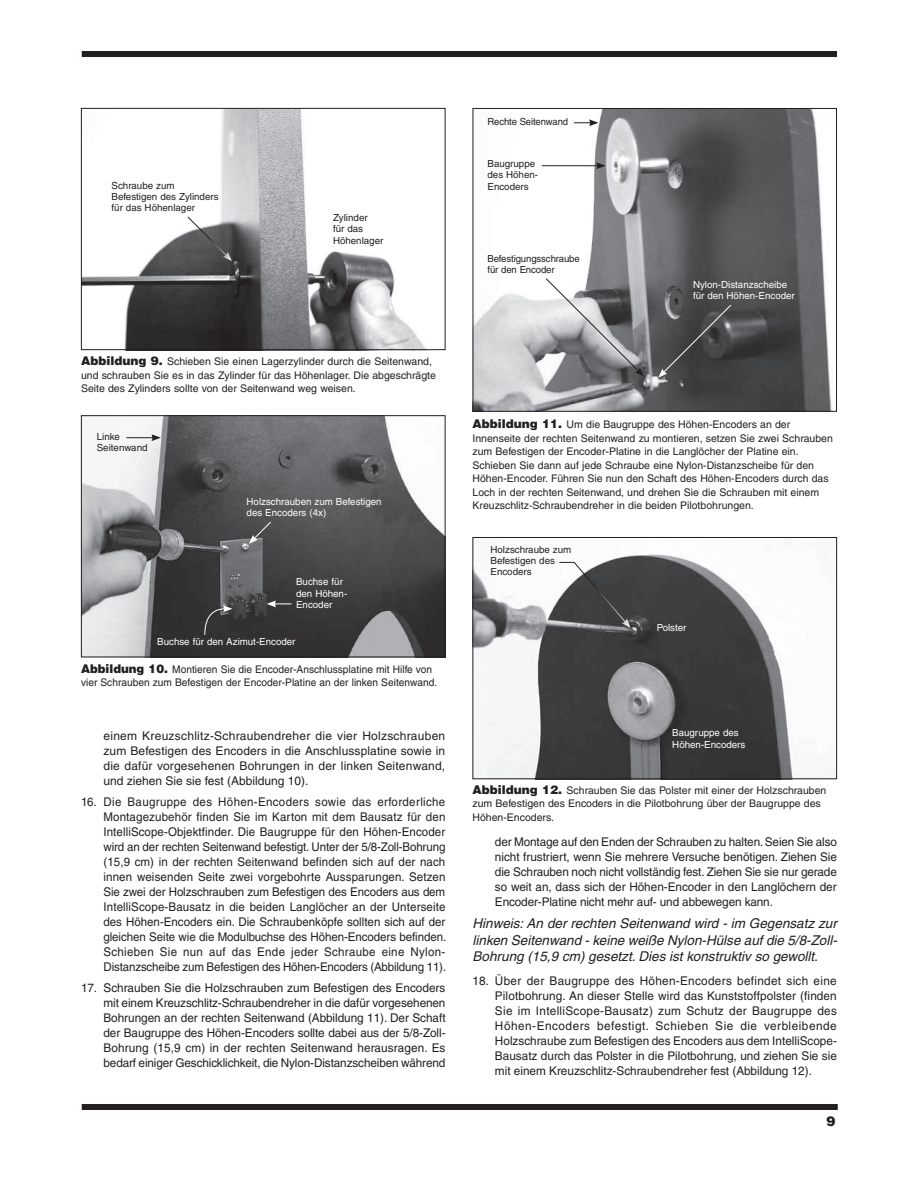
<style>
.page{position:relative;width:918px;height:1188px;background:#fff}
.page>*{position:absolute;margin:0;border:0;box-sizing:border-box;transform-origin:0 0}
.t1{font:italic 13.5px/16.5px "Helvetica";color:#231f20;text-align:justify}
.t2{font:900 13.5px "Helvetica";color:#231f20}
.t3{font:12px/15px "Helvetica";letter-spacing:-.01em;color:#231f20;text-align:justify}
.t4{font:12px/15px "Helvetica";letter-spacing:-.01em;color:#231f20;text-align:justify;scale:.96 1}
.t5{font:10.5px/13.5px "Helvetica";color:#231f20}
.t6{font:9.75px/11.2px "Helvetica";color:#231f20}
.t7{font:9.75px/11.2px "Helvetica";color:#fff}
.s1{font-weight:900;font-size:12px}
</style>
<div class="page">
<div style="left:82px;top:51px;width:755px;height:6px;background:#231f20"></div>
<div style="left:82px;top:1104px;width:756px;height:6px;background:#231f20"></div>
<img style="left:83px;top:417px;width:361px;height:238px">
<div style="left:81px;top:415px;width:365px;height:242px;border:1px solid #231f20"></div>
<img style="left:83px;top:110px;width:342px;height:238px">
<div style="left:81px;top:108px;width:365px;height:242px;border:1px solid #231f20"></div>
<svg style="left:187px;top:216px;width:45px;height:45px"></svg>
<svg style="left:126px;top:434px;width:35px;height:7px"></svg>
<svg style="left:267px;top:600px;width:25px;height:7px"></svg>
<svg style="left:249px;top:521px;width:23px;height:23px"></svg>
<svg style="left:204px;top:605px;width:28px;height:31px"></svg>
<img style="left:474px;top:110px;width:358px;height:300px">
<div style="left:472px;top:108px;width:365px;height:304px;border:1px solid #231f20"></div>
<img style="left:474px;top:554px;width:361px;height:223px">
<div style="left:472px;top:537px;width:365px;height:242px;border:1px solid #231f20"></div>
<svg style="left:574px;top:119px;width:24px;height:7px"></svg>
<hr style="left:542px;top:165px;width:57px;height:1px;background:#231f20">
<svg style="left:596px;top:162px;width:10px;height:7px"></svg>
<svg style="left:545px;top:278px;width:99px;height:99px;background:#9a9b9d"></svg>
<svg style="left:658px;top:304px;width:74px;height:74px;background:#4b4b4d"></svg>
<svg style="left:559px;top:562px;width:71px;height:66px;background:#606061"></svg>
<p class="t6" style="left:112px;top:180px;width:109px">Schraube zum<br>Befestigen des Zylinders für das Höhenlager</p>
<p class="t6" style="left:333px;top:212px;width:52px">Zylinder<br>für das<br>Höhenlager</p>
<p class="t5" style="left:81px;top:355px;width:357px"><span class="s1">Abbildung 9.</span> Schieben Sie einen Lagerzylinder durch die Seitenwand, und schrauben Sie es in das Zylinder für das Höhenlager. Die abgeschrägte<br>Seite des Zylinders sollte von der Seitenwand weg weisen.</p>
<p class="t6" style="left:97px;top:431px;width:52px">Linke<br>Seitenwand</p>
<p class="t7" style="left:247px;top:496px;width:137px">Holzschrauben zum Befestigen des Encoders (4x)</p>
<p class="t7" style="left:296px;top:576px;width:53px">Buchse für den Höhen-<br>Encoder</p>
<p class="t7" style="left:157px;top:636px;width:140px">Buchse für den Azimut-Encoder</p>
<p class="t5" style="left:81px;top:662px;width:358px"><span class="s1">Abbildung 10.</span> Montieren Sie die Encoder-Anschlussplatine mit Hilfe von vier Schrauben zum Befestigen der Encoder-Platine an der linken Seitenwand.</p>
<p class="t3" style="left:104px;top:728px;width:343px">einem Kreuzschlitz-Schraubendreher die vier Holzschrauben zum Befestigen des Encoders in die Anschlussplatine sowie in die dafür vorgesehenen Bohrungen in der linken Seitenwand, und ziehen Sie sie fest (Abbildung 10).</p>
<p class="t4" style="left:103px;top:794px;width:359px;text-indent:-22px">16. Die Baugruppe des Höhen-Encoders sowie das erforderliche Montagezubehör finden Sie im Karton mit dem Bausatz für den IntelliScope-Objektfinder. Die Baugruppe für den Höhen-Encoder wird an der rechten Seitenwand befestigt. Unter der 5/8-Zoll-Bohrung (15,9 cm) in der rechten Seitenwand befinden sich auf der nach innen weisenden Seite zwei vorgebohrte Aussparungen. Setzen Sie zwei der Holzschrauben zum Befestigen des Encoders aus dem IntelliScope-Bausatz in die beiden Langlöcher an der Unterseite des Höhen-Encoders ein. Die Schraubenköpfe sollten sich auf der gleichen Seite wie die Modulbuchse des Höhen-Encoders befinden.<br>Schieben Sie nun auf das Ende jeder Schraube eine Nylon-Distanzscheibe zum Befestigen des Höhen-Encoders (Abbildung 11).</p>
<p class="t3" style="left:103px;top:980px;width:344px;text-indent:-22px">17. Schrauben Sie die Holzschrauben zum Befestigen des Encoders mit einem Kreuzschlitz-Schraubendreher in die dafür vorgesehenen Bohrungen an der rechten Seitenwand (Abbildung 11). Der Schaft der Baugruppe des Höhen-Encoders sollte dabei aus der 5/8-Zoll-Bohrung (15,9 cm) in der rechten Seitenwand herausragen. Es bedarf einiger Geschicklichkeit, die Nylon-Distanzscheiben während</p>
<p class="t6" style="left:488px;top:116px;width:82px">Rechte Seitenwand</p>
<p class="t6" style="left:488px;top:158px;width:52px">Baugruppe des Höhen-<br>Encoders</p>
<p class="t6" style="left:488px;top:253px;width:94px">Befestigungsschraube für den Encoder</p>
<p class="t7" style="left:693px;top:279px;width:103px">Nylon-Distanzscheibe für den Höhen-Encoder</p>
<p class="t5" style="left:472px;top:418px;width:362px"><span class="s1">Abbildung 11.</span> Um die Baugruppe des Höhen-Encoders an der Innenseite der rechten Seitenwand zu montieren, setzen Sie zwei Schrauben zum Befestigen der Encoder-Platine in die Langlöcher der Platine ein.<br>Schieben Sie dann auf jede Schraube eine Nylon-Distanzscheibe für den Höhen-Encoder. Führen Sie nun den Schaft des Höhen-Encoders durch das Loch in der rechten Seitenwand, und drehen Sie die Schrauben mit einem Kreuzschlitz-Schraubendreher in die beiden Pilotbohrungen.</p>
<p class="t6" style="left:491px;top:544px;width:82px">Holzschraube zum<br>Befestigen des<br>Encoders</p>
<p class="t7" style="left:657px;top:622px;width:31px">Polster</p>
<p class="t7" style="left:672px;top:727px;width:75px">Baugruppe des<br>Höhen-Encoders</p>
<p class="t5" style="left:472px;top:783px;width:355px"><span class="s1">Abbildung 12.</span> Schrauben Sie das Polster mit einer der Holzschrauben zum Befestigen des Encoders in die Pilotbohrung über der Baugruppe des<br>Höhen-Encoders.</p>
<p class="t3" style="left:495px;top:834px;width:344px">der Montage auf den Enden der Schrauben zu halten. Seien Sie also nicht frustriert, wenn Sie mehrere Versuche benötigen. Ziehen Sie die Schrauben noch nicht vollständig fest. Ziehen Sie sie nur gerade so weit an, dass sich der Höhen-Encoder in den Langlöchern der Encoder-Platine nicht mehr auf- und abbewegen kann.</p>
<p class="t1" style="left:472px;top:915px;width:366px">Hinweis: An der rechten Seitenwand wird - im Gegensatz zur linken Seitenwand - keine weiße Nylon-Hülse auf die 5/8-Zoll-Bohrung (15,9 cm) gesetzt. Dies ist konstruktiv so gewollt.</p>
<p class="t3" style="left:495px;top:973px;width:344px;text-indent:-22px">18. Über der Baugruppe des Höhen-Encoders befindet sich eine Pilotbohrung. An dieser Stelle wird das Kunststoffpolster (finden Sie im IntelliScope-Bausatz) zum Schutz der Baugruppe des Höhen-Encoders befestigt. Schieben Sie die verbleibende Holzschraube zum Befestigen des Encoders aus dem IntelliScope-Bausatz durch das Polster in die Pilotbohrung, und ziehen Sie sie mit einem Kreuzschlitz-Schraubendreher fest (Abbildung 12).</p>
<p class="t2" style="left:826px;top:1112px;width:11px">9</p>
</div>
